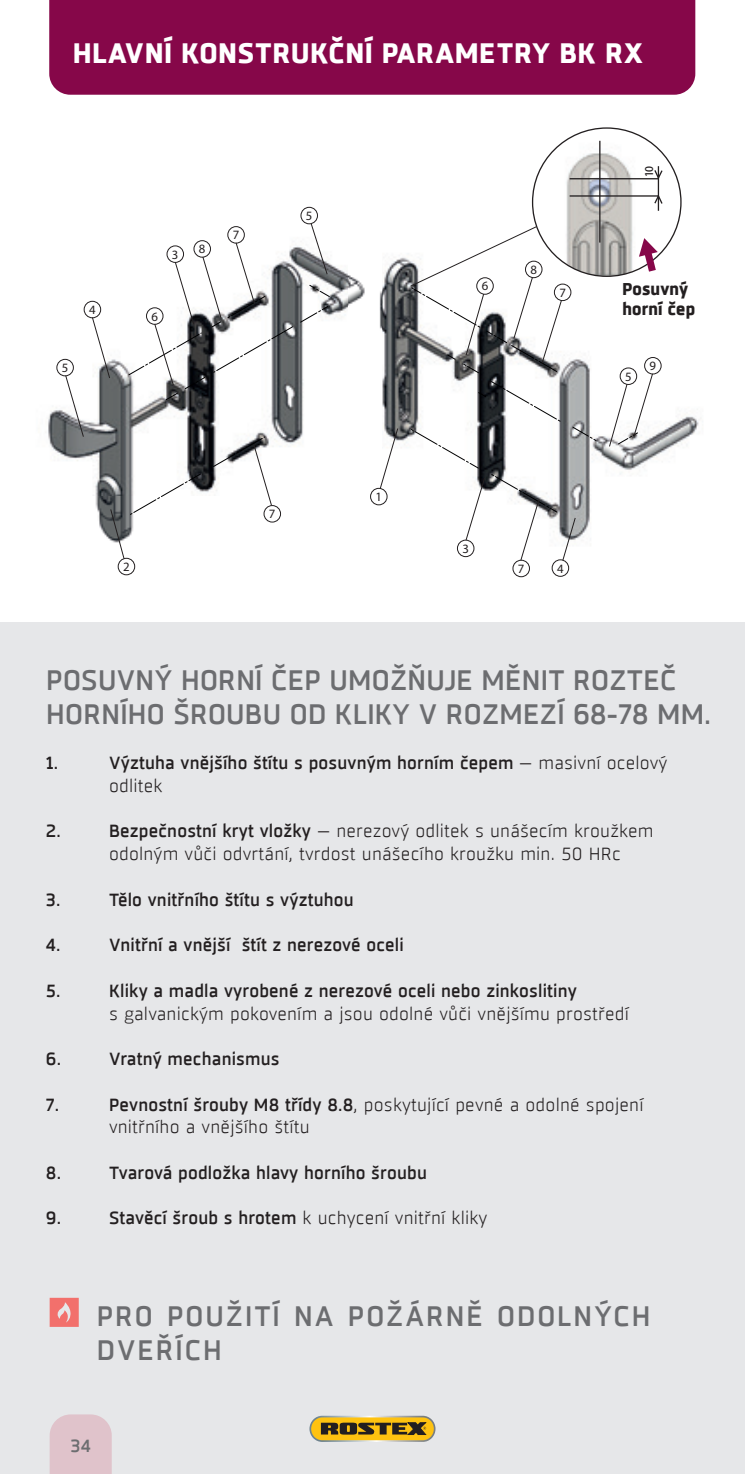
<style>
.page{position:relative;width:745px;height:1474px;background:#fff}
.page>*{position:absolute;margin:0;border:0;box-sizing:border-box;transform-origin:0 0}
.t1{font:500 28px/33.6px "Sisco";letter-spacing:.01em;color:#6c6d70}
.t2{font:500 28px/33.6px "Sisco";letter-spacing:.07em;color:#6c6d70}
.t3{font:800 28px "Sisco";letter-spacing:.04em;color:#fff}
.t4{font:300 17.5px/22.8px "Sisco";letter-spacing:.01em;color:#231f20}
.t5{font:500 17.5px/22.8px "Sisco";letter-spacing:.01em;color:#231f20}
.t6{font:500 17.5px "Sisco";color:#6c6d70}
.t7{font:800 16.97px/20.5px "Sisco";letter-spacing:.01em;color:#231f20}
.t8{font:12.78px "Myriad Pro";color:#231f20}
.t9{font:500 10.5px "Koz Go Pr 6 N";color:#231f20}
.s1{font-weight:300}
.s2{font-weight:500}
</style>
<div class="page">
<img style="left:48px;top:206px;width:300px;height:290px">
<img style="left:95px;top:496px;width:186px;height:44px">
<img style="left:348px;top:198px;width:353px;height:308px">
<svg style="left:300px;top:306px;width:28px;height:16px"></svg>
<svg style="left:309px;top:285px;width:20px;height:12px"></svg>
<div style="left:0;top:623px;width:744px;height:850px;background:#e6e7e9"></div>
<svg style="left:309px;top:1415px;width:126px;height:26px;background:#b49335"></svg>
<svg style="left:50px;top:1414px;width:62px;height:59px;background:#e0c5cc"></svg>
<div style="left:49px;top:0;width:645px;height:95px;background:#860749"></div>
<svg style="left:50px;top:1297px;width:29px;height:29px"></svg>
<img style="left:532px;top:128px;width:148px;height:148px;border-radius:74px">
<hr style="left:598px;top:141px;width:2px;height:101px;background:#231f20">
<hr style="left:569px;top:178px;width:89px;height:1px;background:#231f20">
<hr style="left:569px;top:195px;width:89px;height:2px;background:#231f20">
<hr style="left:657px;top:166px;width:1px;height:45px;background:#231f20">
<svg style="left:652px;top:193px;width:11px;height:12px"></svg>
<svg style="left:652px;top:169px;width:11px;height:12px"></svg>
<svg style="left:638px;top:238px;width:19px;height:34px"></svg>
<div style="left:619px;top:367px;width:17px;height:18px;border:1px solid #231f20;border-radius:50%"></div>
<div style="left:643px;top:357px;width:18px;height:17px;border:1px solid #231f20;border-radius:50%"></div>
<div style="left:553px;top:284px;width:18px;height:17px;border:1px solid #231f20;border-radius:50%"></div>
<div style="left:300px;top:207px;width:17px;height:17px;border:1px solid #231f20;border-radius:50%"></div>
<div style="left:227px;top:226px;width:17px;height:17px;border:1px solid #231f20;border-radius:50%"></div>
<div style="left:193px;top:240px;width:18px;height:17px;border:1px solid #231f20;border-radius:50%"></div>
<div style="left:84px;top:301px;width:17px;height:17px;border:1px solid #231f20;border-radius:50%"></div>
<div style="left:56px;top:359px;width:18px;height:17px;border:1px solid #231f20;border-radius:50%"></div>
<div style="left:118px;top:558px;width:17px;height:17px;border:1px solid #231f20;border-radius:50%"></div>
<div style="left:263px;top:505px;width:18px;height:17px;border:1px solid #231f20;border-radius:50%"></div>
<div style="left:370px;top:488px;width:17px;height:17px;border:1px solid #231f20;border-radius:50%"></div>
<div style="left:512px;top:560px;width:17px;height:17px;border:1px solid #231f20;border-radius:50%"></div>
<div style="left:551px;top:559px;width:17px;height:17px;border:1px solid #231f20;border-radius:50%"></div>
<svg style="left:608px;top:373px;width:45px;height:74px"></svg>
<svg style="left:409px;top:225px;width:153px;height:148px"></svg>
<svg style="left:379px;top:427px;width:19px;height:62px"></svg>
<svg style="left:410px;top:381px;width:186px;height:180px"></svg>
<svg style="left:213px;top:436px;width:59px;height:70px"></svg>
<svg style="left:110px;top:473px;width:91px;height:86px"></svg>
<svg style="left:65px;top:375px;width:19px;height:62px"></svg>
<svg style="left:91px;top:316px;width:19px;height:63px"></svg>
<svg style="left:128px;top:242px;width:165px;height:158px"></svg>
<svg style="left:310px;top:223px;width:18px;height:52px"></svg>
<h1 class="t3" style="left:73px;top:34px;width:571px">HLAVNÍ KONSTRUKČNÍ PARAMETRY BK RX</h1>
<p class="t8" style="left:62px;top:360px;width:8px">5</p>
<p class="t8" style="left:89px;top:302px;width:8px">4</p>
<p class="t8" style="left:172px;top:246px;width:8px">3</p>
<p class="t8" style="left:151px;top:308px;width:8px">6</p>
<p class="t8" style="left:199px;top:241px;width:8px">8</p>
<p class="t8" style="left:233px;top:227px;width:8px">7</p>
<p class="t8" style="left:306px;top:208px;width:8px">5</p>
<p class="t8" style="left:123px;top:559px;width:8px">2</p>
<p class="t8" style="left:269px;top:506px;width:8px">7</p>
<p class="t8" style="left:375px;top:489px;width:8px">1</p>
<p class="t8" style="left:481px;top:278px;width:8px">6</p>
<p class="t8" style="left:530px;top:262px;width:8px">8</p>
<p class="t8" style="left:559px;top:285px;width:8px">7</p>
<p class="t9" style="left:643px;top:177px;width:13px;rotate:-90deg">10</p>
<p class="t7" style="left:622px;top:279px;width:74px">Posuvný horní čep</p>
<p class="t8" style="left:624px;top:368px;width:8px">5</p>
<p class="t8" style="left:649px;top:358px;width:8px">9</p>
<p class="t8" style="left:462px;top:540px;width:8px">3</p>
<p class="t8" style="left:517px;top:561px;width:8px">7</p>
<p class="t8" style="left:556px;top:560px;width:8px">4</p>
<h1 class="t1" style="left:46px;top:664px;width:666px">POSUVNÝ HORNÍ ČEP UMOŽŇUJE MĚNIT ROZTEČ<br>HORNÍHO ŠROUBU OD KLIKY V ROZMEZÍ 68-78 MM.</h1>
<p class="t5" style="left:46px;top:752px;width:14px">1.</p>
<p class="t5" style="left:109px;top:752px;width:559px">Výztuha vnějšího štítu s posuvným horním čepem <span class="s1">– masivní ocelový odlitek</span></p>
<p class="t5" style="left:46px;top:820px;width:16px">2.</p>
<p class="t4" style="left:109px;top:820px;width:545px"><span class="s2">Bezpečnostní kryt vložky</span> – nerezový odlitek s unášecím kroužkem odolným vůči odvrtání, tvrdost unášecího kroužku min. 50 HRc</p>
<p class="t5" style="left:46px;top:888px;width:16px">3.</p>
<p class="t5" style="left:109px;top:888px;width:246px">Tělo vnitřního štítu s výztuhou</p>
<p class="t5" style="left:46px;top:934px;width:16px">4.</p>
<p class="t5" style="left:109px;top:934px;width:296px">Vnitřní a vnější štít z nerezové oceli</p>
<p class="t5" style="left:46px;top:979px;width:16px">5.</p>
<p class="t5" style="left:109px;top:979px;width:469px">Kliky a madla vyrobené z nerezové oceli nebo zinkoslitiny</p>
<p class="t4" style="left:109px;top:1002px;width:521px">s galvanickým pokovením a jsou odolné vůči vnějšímu prostředí</p>
<p class="t5" style="left:46px;top:1048px;width:17px">6.</p>
<p class="t5" style="left:109px;top:1048px;width:172px">Vratný mechanismus</p>
<p class="t5" style="left:46px;top:1093px;width:15px">7.</p>
<p class="t4" style="left:109px;top:1093px;width:535px"><span class="s2">Pevnostní šrouby M8 třídy 8.8</span>, poskytující pevné a odolné spojení vnitřního a vnějšího štítu</p>
<p class="t5" style="left:46px;top:1161px;width:17px">8.</p>
<p class="t5" style="left:109px;top:1161px;width:319px">Tvarová podložka hlavy horního šroubu</p>
<p class="t5" style="left:46px;top:1207px;width:17px">9.</p>
<p class="t4" style="left:109px;top:1206px;width:379px"><span class="s2">Stavěcí šroub s hrotem</span> k uchycení vnitřní kliky</p>
<h1 class="t2" style="left:97px;top:1300px;width:554px">PRO POUŽITÍ NA POŽÁRNĚ ODOLNÝCH<br>DVEŘÍCH</h1>
<p class="t6" style="left:71px;top:1434px;width:22px">34</p>
</div>
